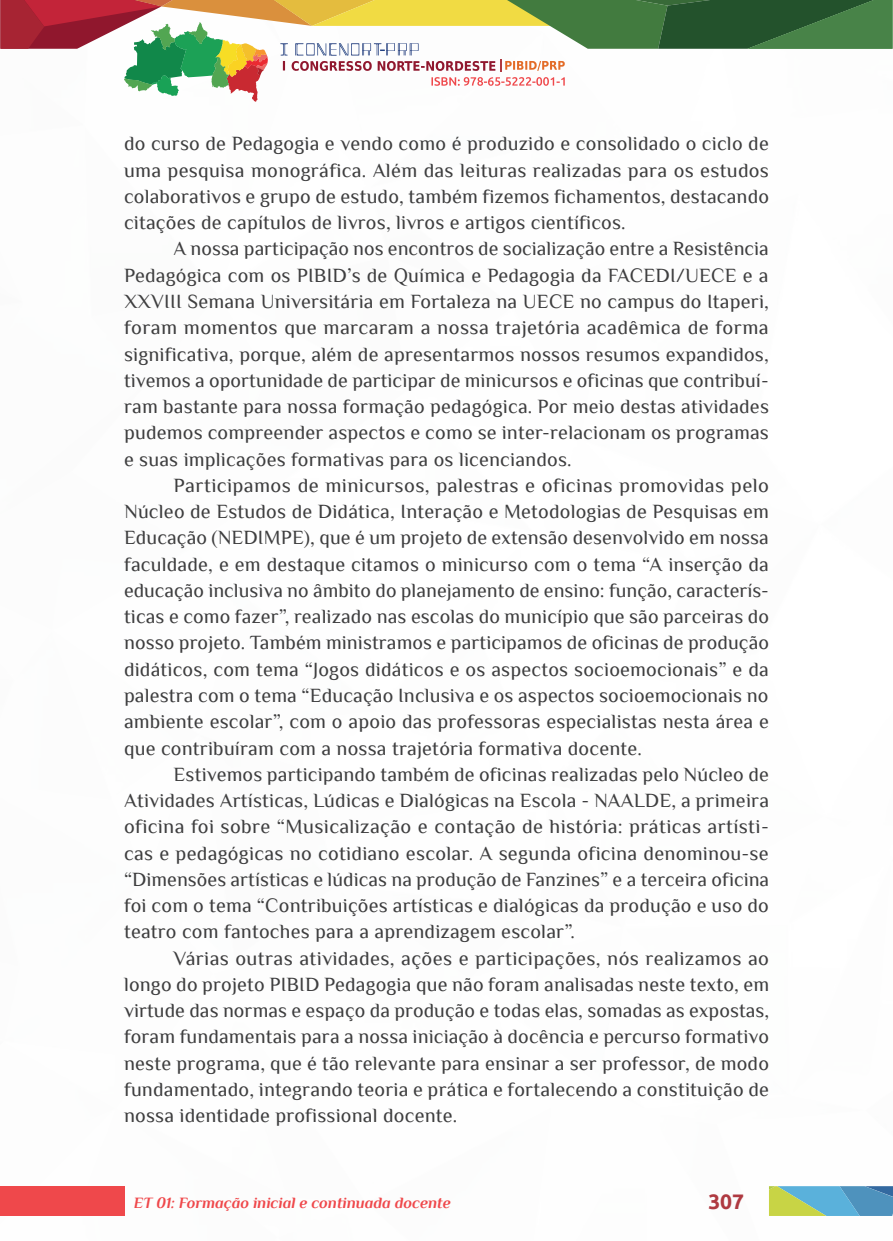
<style>
.page{position:relative;width:893px;height:1241px;background:#fff}
.page>*{position:absolute;margin:0;border:0;box-sizing:border-box;transform-origin:0 0}
.t1{font:700 21px "Ubuntu";color:#af3a41}
._6_CORPO{font:20.12px/26.2px "Philosopher";letter-spacing:.01em;color:#3e3e3f;text-align:justify}
.t2{font:italic 700 15.75px "Philosopher";color:#ef484b}
</style>
<div class="page">
<div style="left:0;top:1185px;width:124px;height:30px;background:#ef484b"></div>
<svg style="left:0;top:0;width:892px;height:102px"></svg>
<svg style="left:769px;top:1186px;width:124px;height:29px"></svg>
<p class="_6_CORPO" style="left:124px;top:131px;width:646px">do curso de Pedagogia e vendo como é produzido e consolidado o ciclo de uma pesquisa monográfica. Além das leituras realizadas para os estudos colaborativos e grupo de estudo, também fizemos fichamentos, destacando citações de capítulos de livros, livros e artigos científicos.</p>
<p class="_6_CORPO" style="left:124px;top:236px;width:646px;text-indent:50px">A nossa participação nos encontros de socialização entre a Resistência Pedagógica com os PIBID’s de Química e Pedagogia da FACEDI/UECE e a XXVIII Semana Universitária em Fortaleza na UECE no campus do Itaperi, foram momentos que marcaram a nossa trajetória acadêmica de forma significativa, porque, além de apresentarmos nossos resumos expandidos, tivemos a oportunidade de participar de minicursos e oficinas que contribuí&shy;ram bastante para nossa formação pedagógica. Por meio destas atividades pudemos compreender aspectos e como se inter-relacionam os programas e suas implicações formativas para os licenciandos.</p>
<p class="_6_CORPO" style="left:124px;top:472px;width:647px;text-indent:50px">Participamos de minicursos, palestras e oficinas promovidas pelo Núcleo de Estudos de Didática, Interação e Metodologias de Pesquisas em Educação (NEDIMPE), que é um projeto de extensão desenvolvido em nossa faculdade, e em destaque citamos o minicurso com o tema “A inserção da educação inclusiva no âmbito do planejamento de ensino: função, caracterís&shy;ticas e como fazer”, realizado nas escolas do município que são parceiras do nosso projeto. Também ministramos e participamos de oficinas de produção didáticos, com tema “Jogos didáticos e os aspectos socioemocionais” e da palestra com o tema “Educação Inclusiva e os aspectos socioemocionais no ambiente escolar”, com o apoio das professoras especialistas nesta área e que contribuíram com a nossa trajetória formativa docente.</p>
<p class="_6_CORPO" style="left:124px;top:761px;width:647px;text-indent:50px">Estivemos participando também de oficinas realizadas pelo Núcleo de Atividades Artísticas, Lúdicas e Dialógicas na Escola - NAALDE, a primeira oficina foi sobre “Musicalização e contação de história: práticas artísti&shy;cas e pedagógicas no cotidiano escolar. A segunda oficina denominou-se “Dimensões artísticas e lúdicas na produção de Fanzines” e a terceira oficina foi com o tema “Contribuições artísticas e dialógicas da produção e uso do teatro com fantoches para a aprendizagem escolar”.</p>
<p class="_6_CORPO" style="left:124px;top:944px;width:647px;text-indent:50px">Várias outras atividades, ações e participações, nós realizamos ao longo do projeto PIBID Pedagogia que não foram analisadas neste texto, em virtude das normas e espaço da produção e todas elas, somadas as expostas, foram fundamentais para a nossa iniciação à docência e percurso formativo neste programa, que é tão relevante para ensinar a ser professor, de modo fundamentado, integrando teoria e prática e fortalecendo a constituição de nossa identidade profissional docente.</p>
<p class="t2" style="left:134px;top:1193px;width:318px">ET 01: Formação inicial e continuada docente</p>
<p class="t1" style="left:708px;top:1188px;width:37px">307</p>
</div>
